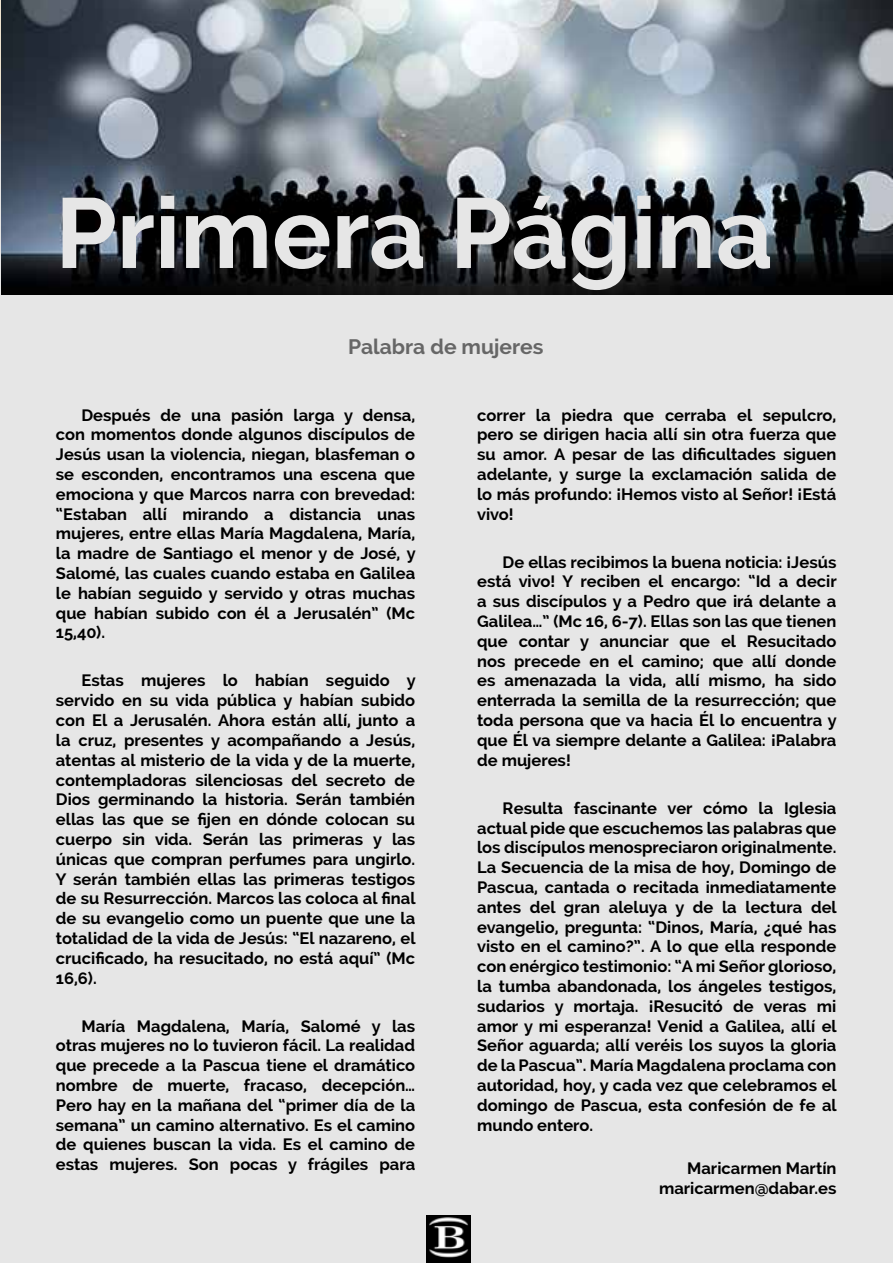
<style>
.page{position:relative;width:893px;height:1263px;background:#fff}
.page>*{position:absolute;margin:0;border:0;box-sizing:border-box;transform-origin:0 0}
.t1{font:700 99px "Raleway";color:#e6e6e6}
.t2{font:700 21px "Raleway";color:#666}
.t3{font:700 16.5px/19.8px "Raleway";color:#000;text-align:justify}
</style>
<div class="page">
<div style="left:0;top:135px;width:893px;height:1128px;background:#e6e6e6"></div>
<img style="left:1px;top:0;width:892px;height:294px">
<img style="left:427px;top:1216px;width:44px;height:47px">
<h1 class="t1" style="left:55px;top:177px;width:719px">Primera Página</h1>
<p class="t2" style="left:348px;top:334px;width:197px">Palabra de mujeres</p>
<p class="t3" style="left:56px;top:405px;width:361px;text-indent:26px">Después de una pasión larga y densa, con momentos donde algunos discípulos de Jesús usan la violencia, niegan, blasfeman o se esconden, encontramos una escena que emociona y que Marcos narra con brevedad: “Estaban allí mirando a distancia unas mujeres, entre ellas María Magdalena, María, la madre de Santiago el menor y de José, y Salomé, las cuales cuando estaba en Galilea le habían seguido y servido y otras muchas que habían subido con él a Jerusalén” (Mc 15,40).</p>
<p class="t3" style="left:56px;top:671px;width:361px;text-indent:26px">Estas mujeres lo habían seguido y servido en su vida pública y habían subido con El a Jerusalén. Ahora están allí, junto a la cruz, presentes y acompañando a Jesús, atentas al misterio de la vida y de la muerte, contempladoras silenciosas del secreto de Dios germinando la historia. Serán también ellas las que se fijen en dónde colocan su cuerpo sin vida. Serán las primeras y las únicas que compran perfumes para ungirlo.<br>Y serán también ellas las primeras testigos de su Resurrección. Marcos las coloca al final de su evangelio como un puente que une la totalidad de la vida de Jesús: “El nazareno, el crucificado, ha resucitado, no está aquí” (Mc 16,6).</p>
<p class="t3" style="left:56px;top:1016px;width:361px;text-indent:26px">María Magdalena, María, Salomé y las otras mujeres no lo tuvieron fácil. La realidad que precede a la Pascua tiene el dramático nombre de muerte, fracaso, decepción… Pero hay en la mañana del “primer día de la semana” un camino alternativo. Es el camino de quienes buscan la vida. Es el camino de estas mujeres. Son pocas y frágiles para</p>
<p class="t3" style="left:477px;top:405px;width:361px">correr la piedra que cerraba el sepulcro, pero se dirigen hacia allí sin otra fuerza que su amor. A pesar de las dificultades siguen adelante, y surge la exclamación salida de lo más profundo: ¡Hemos visto al Señor! ¡Está vivo!</p>
<p class="t3" style="left:477px;top:552px;width:361px;text-indent:26px">De ellas recibimos la buena noticia: ¡Jesús está vivo! Y reciben el encargo: “Id a decir a sus discípulos y a Pedro que irá delante a Galilea…” (Mc 16, 6-7). Ellas son las que tienen que contar y anunciar que el Resucitado nos precede en el camino; que allí donde es amenazada la vida, allí mismo, ha sido enterrada la semilla de la resurrección; que toda persona que va hacia Él lo encuentra y que Él va siempre delante a Galilea: ¡Palabra de mujeres!</p>
<p class="t3" style="left:477px;top:798px;width:361px;text-indent:26px">Resulta fascinante ver cómo la Iglesia actual pide que escuchemos las palabras que los discípulos menospreciaron originalmente.<br>La Secuencia de la misa de hoy, Domingo de Pascua, cantada o recitada inmediatamente antes del gran aleluya y de la lectura del evangelio, pregunta: “Dinos, María, ¿qué has visto en el camino?”. A lo que ella responde con enérgico testimonio: “A mi Señor glorioso, la tumba abandonada, los ángeles testigos, sudarios y mortaja. ¡Resucitó de veras mi amor y mi esperanza! Venid a Galilea, allí el Señor aguarda; allí veréis los suyos la gloria de la Pascua”. María Magdalena proclama con autoridad, hoy, y cada vez que celebramos el domingo de Pascua, esta confesión de fe al mundo entero.</p>
<p class="t3" style="left:659px;top:1159px;width:179px;text-align:right">Maricarmen Martín maricarmen@dabar.es</p>
</div>
